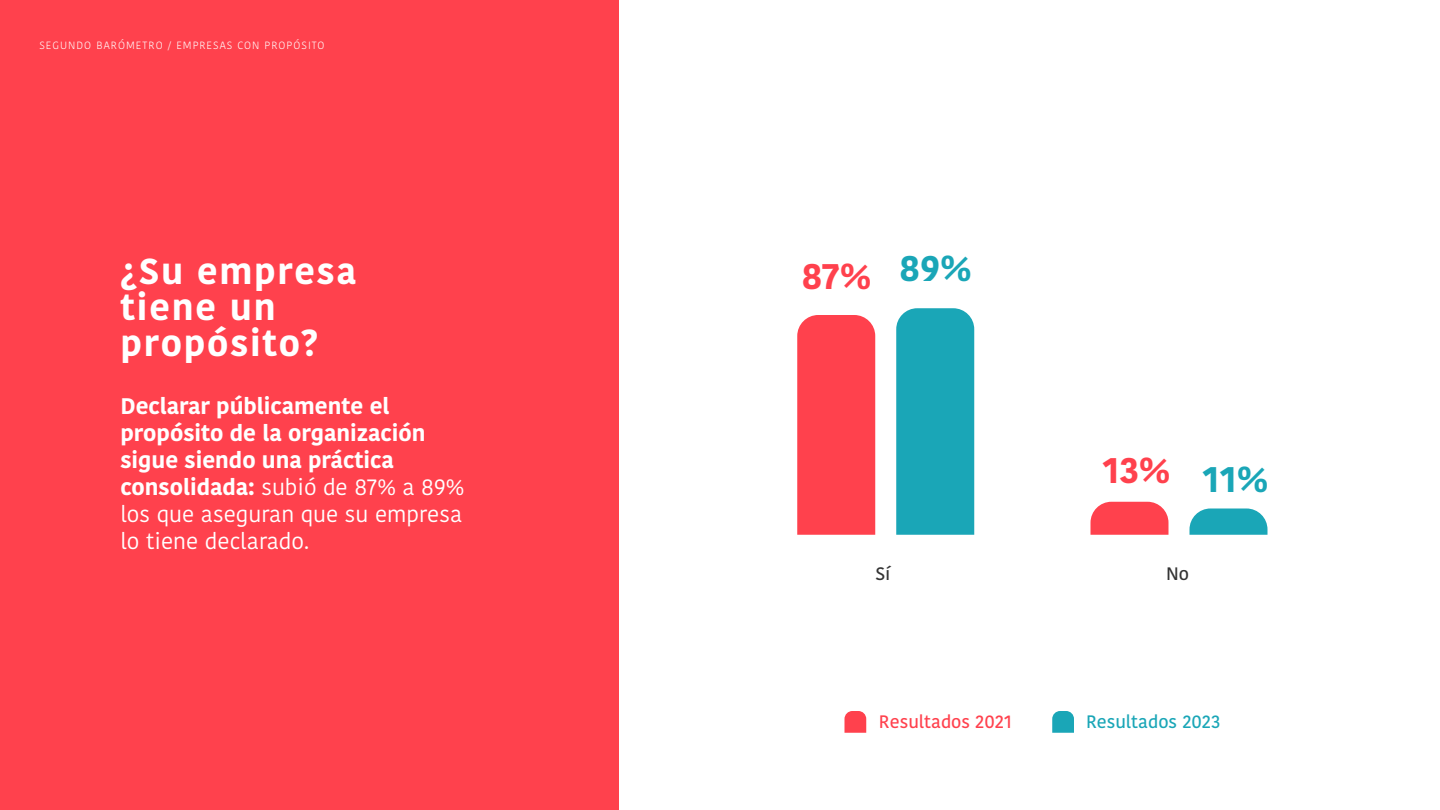
<style>
.page{position:relative;width:1440px;height:810px;background:#fff}
.page>*{position:absolute;margin:0;border:0;box-sizing:border-box;transform-origin:0 0}
.t1{font:700 36px/36px "Kohinoor Bangla";letter-spacing:.05em;color:#fff}
.t2{font:700 36px "Kohinoor Bangla";color:#ff414d}
.t3{font:700 22.5px/27px "Kohinoor Bangla";color:#fff}
.t4{font:500 18px "Kohinoor Bangla";color:#ff414d}
.t5{font:500 18px "Kohinoor Bangla";color:#1aa6b7}
.t6{font:500 18px "Kohinoor Bangla";color:#333}
.t7{font:300 10.5px "Kohinoor Bangla";letter-spacing:.1em;color:#fff}
.s1{font-weight:400}
.s2{color:#1aa6b7}
</style>
<div class="page">
<svg style="left:1090px;top:502px;width:78px;height:33px;background:#ff505b"></svg>
<svg style="left:1190px;top:508px;width:78px;height:27px;background:#35b0bf"></svg>
<div style="left:0;top:0;width:619px;height:810px;background:#ff414d"></div>
<div style="left:797px;top:315px;width:78px;height:220px;background:#ff414d"></div>
<div style="left:896px;top:308px;width:78px;height:227px;background:#1aa6b7"></div>
<svg style="left:844px;top:711px;width:22px;height:22px"></svg>
<svg style="left:1052px;top:711px;width:22px;height:22px"></svg>
<p class="t7" style="left:39px;top:38px;width:287px">SEGUNDO BARÓMETRO / EMPRESAS CON PROPÓSITO</p>
<h1 class="t1" style="left:121px;top:252px;width:237px">¿Su empresa tiene un propósito?</h1>
<h1 class="t2" style="left:801px;top:245px;width:172px">87% <sup>89%</sup></h1>
<p class="t3" style="left:120px;top:392px;width:346px">Declarar públicamente el propósito de la organización sigue siendo una práctica consolidada: <span class="s1">subió de 87% a 89% los que aseguran que su empresa lo tiene declarado.</span></p>
<h1 class="t2" style="left:1102px;top:438px;width:168px">13% <span class="s2">11%</span></h1>
<p class="t6" style="left:875px;top:559px;width:17px">Sí</p>
<p class="t6" style="left:1166px;top:559px;width:24px">No</p>
<p class="t4" style="left:879px;top:707px;width:135px">Resultados 2021</p>
<p class="t5" style="left:1086px;top:707px;width:136px">Resultados 2023</p>
</div>
